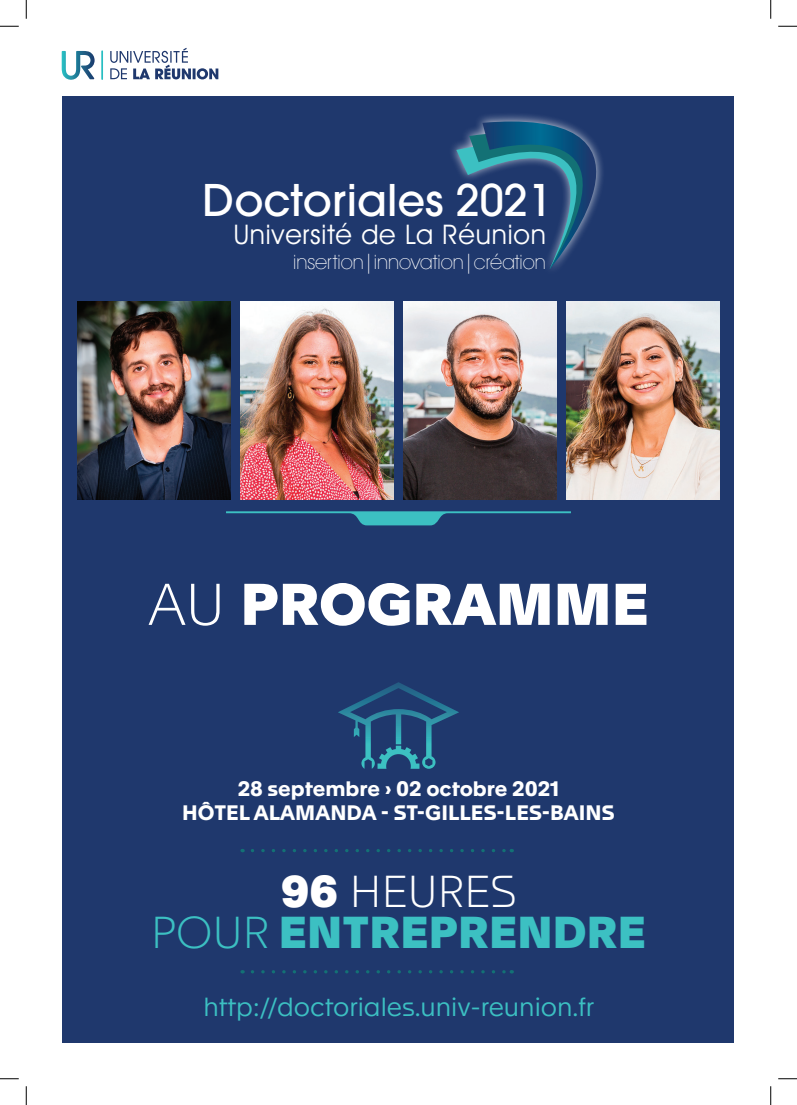
<style>
.page{position:relative;width:797px;height:1105px;background:#fff}
.page>*{position:absolute;margin:0;border:0;box-sizing:border-box;transform-origin:0 0}
.t1{font:57.5px "Apax Superbold";letter-spacing:.005em;color:#fff}
.t2{font:43.75px "Apax Superbold";letter-spacing:.005em;color:#3cc0c2}
.t3{font:100 43.75px "Apax";letter-spacing:.005em;color:#fff}
.t4{font:500 43.38px "Avant Garde";color:#fff}
.t5{font:27.12px "Avant Garde IT Cby BT";letter-spacing:.03em;color:#fff}
.t6{font:300 25.62px "Apax";color:#3cc0c2}
.t7{font:700 20.5px/24.6px "Apax";color:#fff;text-align:center}
.t8{font:200 19.88px "Avant Garde IT Cby BT";color:#fff}
.s1{font-family:"Apax";font-weight:100}
.s2{font-family:"Apax Superbold";font-weight:400}
</style>
<div class="page">
<div style="left:63px;top:96px;width:671px;height:947px;background:#1f386d"></div>
<svg style="left:338px;top:682px;width:121px;height:87px"></svg>
<svg style="left:252px;top:849px;width:260px;height:3px"></svg>
<svg style="left:252px;top:970px;width:260px;height:3px"></svg>
<svg style="left:226px;top:511px;width:345px;height:14px"></svg>
<svg style="left:456px;top:115px;width:147px;height:154px"></svg>
<img style="left:78px;top:301px;width:153px;height:198px">
<img style="left:403px;top:301px;width:153px;height:198px">
<img style="left:240px;top:301px;width:153px;height:198px">
<img style="left:566px;top:301px;width:153px;height:198px">
<svg style="left:62px;top:51px;width:33px;height:29px"></svg>
<svg style="left:110px;top:48px;width:108px;height:31px"></svg>
<svg style="left:102px;top:51px;width:1px;height:28px"></svg>
<svg style="left:0;top:25px;width:19px;height:2px"></svg>
<svg style="left:778px;top:25px;width:19px;height:2px"></svg>
<svg style="left:0;top:1078px;width:19px;height:1px"></svg>
<svg style="left:778px;top:1078px;width:19px;height:1px"></svg>
<svg style="left:25px;top:0;width:2px;height:19px"></svg>
<svg style="left:25px;top:1086px;width:2px;height:19px"></svg>
<svg style="left:770px;top:0;width:1px;height:19px"></svg>
<svg style="left:770px;top:1086px;width:1px;height:19px"></svg>
<h3 class="t4" style="left:203px;top:174px;width:351px">Doctoriales 2021</h3>
<h3 class="t5" style="left:234px;top:218px;width:314px">Université de La Réunion</h3>
<p class="t8" style="left:293px;top:250px;width:254px">insertion|innovation|création</p>
<h1 class="t1" style="left:148px;top:570px;width:502px"><span class="s1">AU</span> PROGRAMME</h1>
<p class="t7" style="left:182px;top:776px;width:434px">28 septembre › 02 octobre 2021<br>HÔTEL ALAMANDA - ST-GILLES-LES-BAINS</p>
<h2 class="t3" style="left:281px;top:866px;width:237px"><span class="s2">96</span> HEURES</h2>
<h2 class="t2" style="left:151px;top:906px;width:496px"><span class="s1">POUR</span> ENTREPRENDRE</h2>
<p class="t6" style="left:203px;top:993px;width:392px">http://doctoriales.univ-reunion.fr</p>
</div>
